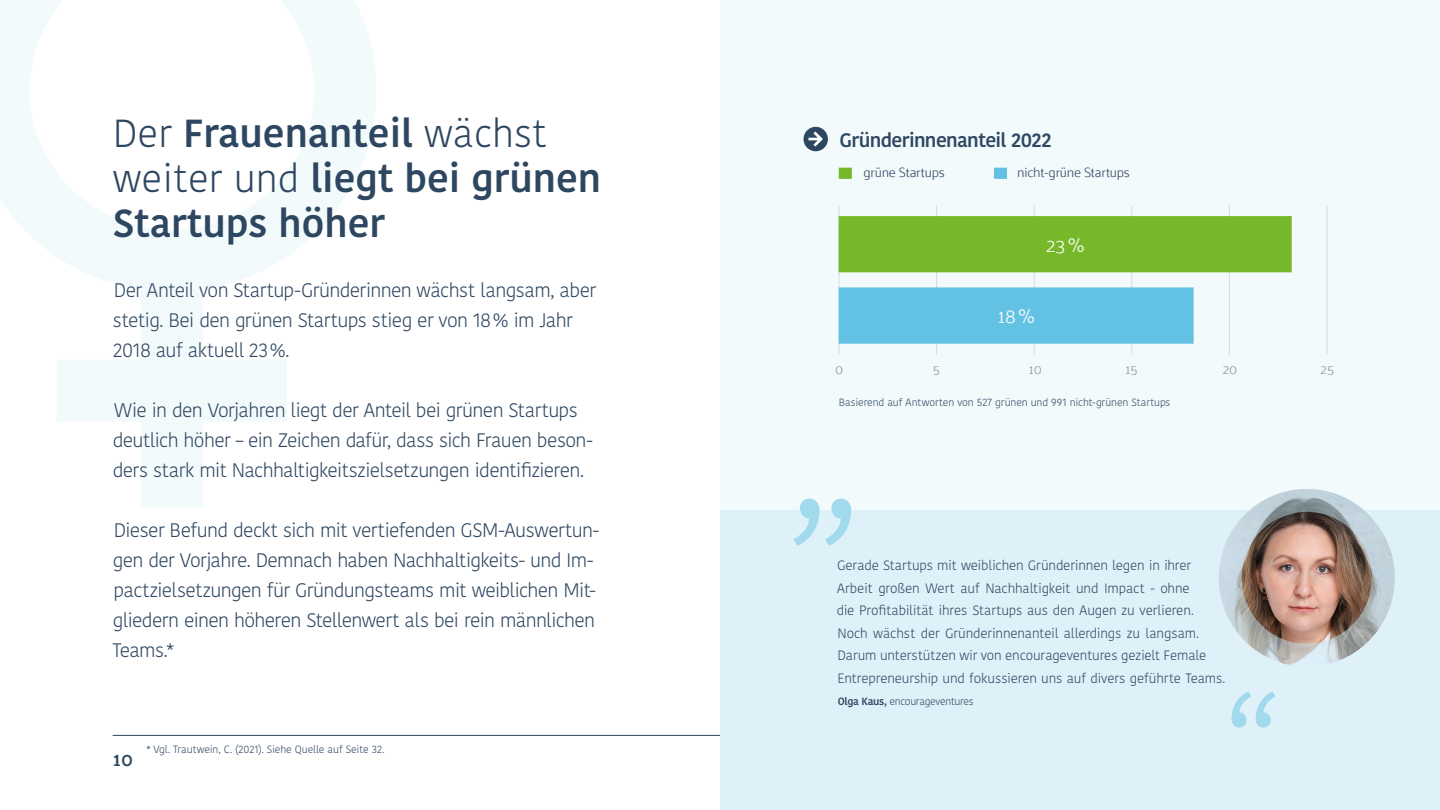
<style>
.page{position:relative;width:1440px;height:810px;background:#fff}
.page>*{position:absolute;margin:0;border:0;box-sizing:border-box;transform-origin:0 0}
.t1{font:600 39px/45px "Kohinoor Bangla";color:#2e4761}
.t2{font:300 19.5px/30px "Kohinoor Bangla";letter-spacing:-.035em;color:#2e4761}
.t3{font:600 19.5px "Kohinoor Bangla";letter-spacing:-.03em;color:#2e4761}
.t4{font:300 19.5px "Palanquin";color:#fff}
.t5{font:600 19.5px "Palanquin";color:#2e4761}
.t6{font:300 13.5px/22.5px "Kohinoor Bangla";letter-spacing:-.01em;color:#2e4761}
.t7{font:300 13.5px "Palanquin";letter-spacing:-.02em;color:#2e4761}
.t8{font:300 13.5px "Palanquin";color:#8f94a6}
.t9{font:300 10.5px "Kohinoor Bangla";letter-spacing:-.01em;color:#2e4761}
.t10{font:300 10.5px "Kohinoor Bangla";letter-spacing:-.03em;color:#2e4761}
.s1{font-weight:300}
.s2{font-weight:600}
</style>
<div class="page">
<hr style="left:113px;top:735px;width:1214px;height:1px;background:#2e4761">
<svg style="left:0;top:0;width:376px;height:289px"></svg>
<div style="left:141px;top:281px;width:62px;height:226px;background:#f2fafc"></div>
<div style="left:57px;top:359px;width:230px;height:63px;background:#f2fafc"></div>
<div style="left:720px;top:0;width:720px;height:810px;background:#f2fafc"></div>
<div style="left:720px;top:510px;width:720px;height:300px;background:#def1f9"></div>
<svg style="left:803px;top:127px;width:25px;height:24px"></svg>
<hr style="left:839px;top:205px;width:1px;height:150px;background:#d5dadf">
<hr style="left:936px;top:205px;width:1px;height:150px;background:#d5dadf">
<hr style="left:1034px;top:205px;width:1px;height:150px;background:#d5dadf">
<hr style="left:1131px;top:205px;width:1px;height:150px;background:#d5dadf">
<hr style="left:1229px;top:205px;width:1px;height:150px;background:#d5dadf">
<hr style="left:1327px;top:205px;width:1px;height:150px;background:#d5dadf">
<div style="left:839px;top:216px;width:453px;height:56px;background:#75b829"></div>
<div style="left:839px;top:287px;width:355px;height:57px;background:#63c2e3"></div>
<svg style="left:793px;top:499px;width:58px;height:47px"></svg>
<div style="left:839px;top:168px;width:13px;height:11px;background:#75b829"></div>
<div style="left:994px;top:168px;width:13px;height:11px;background:#63c2e3"></div>
<img style="left:1219px;top:489px;width:174px;height:175px">
<div style="left:1219px;top:489px;width:176px;height:178px;border:23px solid #c1e7f4;border-radius:50%"></div>
<svg style="left:1231px;top:691px;width:45px;height:37px"></svg>
<h1 class="t1" style="left:113px;top:109px;width:490px"><span class="s1">Der</span> Frauenanteil <span class="s1">wächst weiter und</span> liegt bei grünen<br>Startups höher</h1>
<p class="t2" style="left:113px;top:275px;width:485px">Der Anteil von Startup-Gründerinnen wächst langsam, aber stetig. Bei den grünen Startups stieg er von 18% im Jahr<br>2018 auf aktuell 23%.</p>
<p class="t2" style="left:113px;top:395px;width:482px">Wie in den Vorjahren liegt der Anteil bei grünen Startups deutlich höher – ein Zeichen dafür, dass sich Frauen beson&shy;ders stark mit Nachhaltigkeitszielsetzungen identifizieren.</p>
<p class="t2" style="left:113px;top:515px;width:488px">Dieser Befund deckt sich mit vertiefenden GSM-Auswertun&shy;gen der Vorjahre. Demnach haben Nachhaltigkeits- und Im&shy;pactzielsetzungen für Gründungsteams mit weiblichen Mit&shy;gliedern einen höheren Stellenwert als bei rein männlichen Teams.*</p>
<p class="t5" style="left:113px;top:748px;width:22px">10</p>
<p class="t9" style="left:146px;top:742px;width:240px">* Vgl. Trautwein, C. (2021). Siehe Quelle auf Seite 32.</p>
<p class="t3" style="left:839px;top:124px;width:214px">Gründerinnenanteil 2022</p>
<p class="t7" style="left:864px;top:164px;width:83px">grüne Startups</p>
<p class="t7" style="left:1017px;top:164px;width:114px">nicht-grüne Startups</p>
<p class="t4" style="left:1046px;top:234px;width:40px">23%</p>
<p class="t4" style="left:998px;top:305px;width:38px">18%</p>
<p class="t8" style="left:835px;top:361px;width:10px">0</p>
<p class="t8" style="left:933px;top:361px;width:9px">5</p>
<p class="t8" style="left:1029px;top:361px;width:15px">10</p>
<p class="t8" style="left:1125px;top:361px;width:14px">15</p>
<p class="t8" style="left:1223px;top:361px;width:16px">20</p>
<p class="t8" style="left:1321px;top:361px;width:15px">25</p>
<p class="t9" style="left:839px;top:394px;width:333px">Basierend auf Antworten von 527 grünen und 991 nicht-grünen Startups</p>
<p class="t6" style="left:837px;top:554px;width:390px">Gerade Startups mit weiblichen Gründerinnen legen in ihrer Arbeit großen Wert auf Nachhaltigkeit und Impact - ohne<br>die Profitabilität ihres Startups aus den Augen zu verlieren.<br>Noch wächst der Gründerinnenanteil allerdings zu langsam.<br>Darum unterstützen wir von encourageventures gezielt Female Entrepreneurship und fokussieren uns auf divers geführte Teams.</p>
<p class="t10" style="left:838px;top:694px;width:138px"><span class="s2">Olga Kaus,</span> encourageventures</p>
</div>
